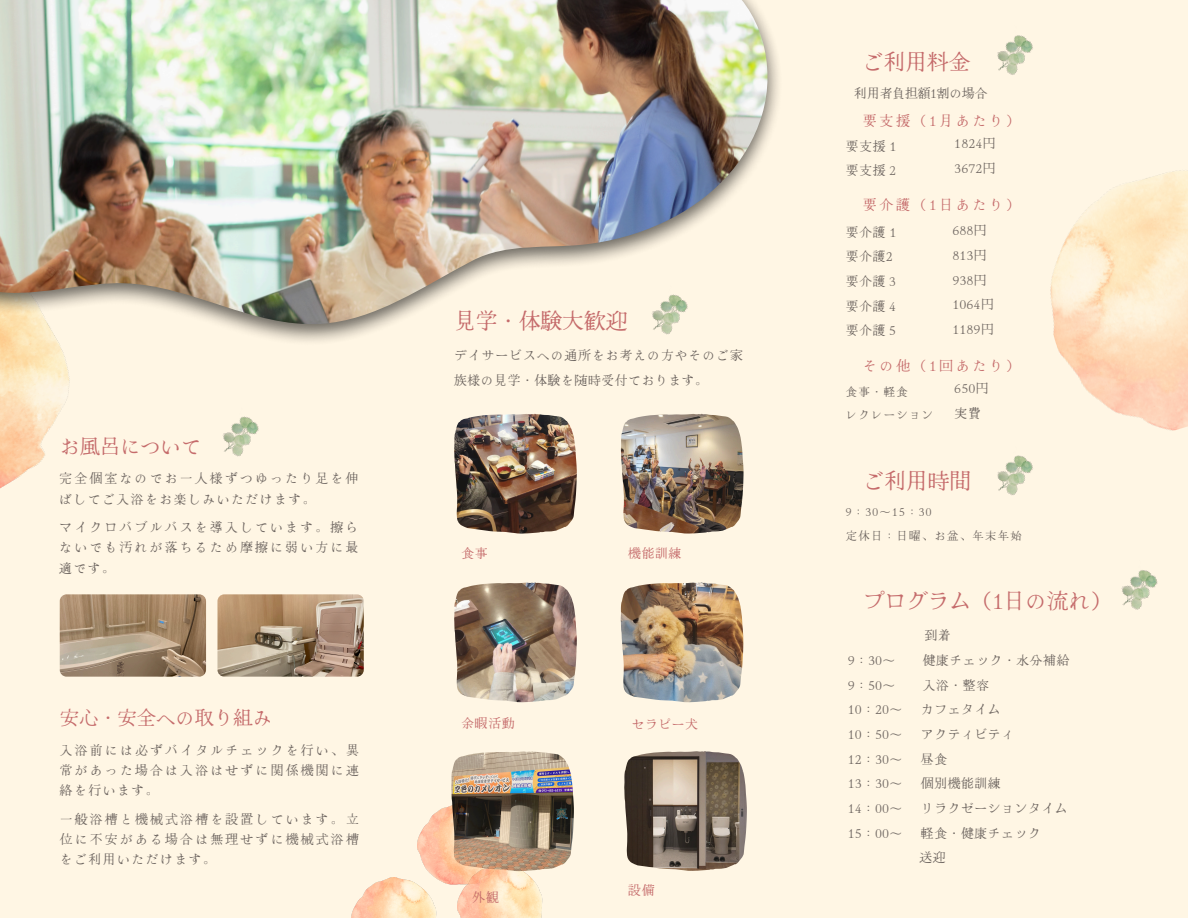
<style>
.page{position:relative;width:1188px;height:918px;background:#fff6e4}
.page>*{position:absolute;margin:0;border:0;box-sizing:border-box;transform-origin:0 0}
.t1{font:21.6px "Hina Mincho";color:#c56b6b}
.t2{font:20.1px "Hina Mincho";color:#c56b6b}
.t3{font:19.35px "Hina Mincho";color:#c56b6b}
.t4{font:13.95px "Hina Mincho";letter-spacing:.19em;color:#c56b6b}
.t5{font:12.75px/20.2px "Hina Mincho";letter-spacing:.085em;color:#6e6661;text-align:justify}
.t6{font:12.75px/24.6px "Hina Mincho";letter-spacing:.055em;color:#6e6661}
.t7{font:12.75px/20.2px "Hina Mincho";letter-spacing:.18em;color:#6e6661}
.t8{font:12.75px "Hina Mincho";letter-spacing:.055em;color:#c56b6b}
.t9{font:12.75px "Hina Mincho";color:#6e6661}
.t10{font:11.25px "Hina Mincho";letter-spacing:.12em;color:#6e6661}
</style>
<div class="page">
<img style="left:454px;top:582px;width:123px;height:120px">
<img style="left:621px;top:423px;width:122px;height:110px">
<img style="left:454px;top:423px;width:123px;height:110px">
<img style="left:621px;top:582px;width:122px;height:120px">
<img style="left:352px;top:877px;width:85px;height:41px">
<img style="left:418px;top:805px;width:39px;height:80px">
<img style="left:457px;top:871px;width:86px;height:47px">
<img style="left:223px;top:423px;width:36px;height:34px">
<img style="left:997px;top:35px;width:36px;height:40px">
<img style="left:997px;top:456px;width:36px;height:39px">
<img style="left:1121px;top:570px;width:37px;height:40px">
<img style="left:60px;top:594px;width:146px;height:83px;border-radius:7px">
<img style="left:217px;top:594px;width:147px;height:83px;border-radius:7px">
<img style="left:1017px;top:170px;width:171px;height:286px">
<img style="left:0;top:423px;width:54px;height:66px">
<img style="left:451px;top:751px;width:123px;height:120px">
<img style="left:624px;top:751px;width:123px;height:120px">
<img style="left:0;top:68px;width:778px;height:355px">
<img style="left:0;top:0;width:777px;height:328px">
<h1 class="t2" style="left:60px;top:431px;width:143px">お風呂について</h1>
<p class="t7" style="left:59px;top:468px;width:301px">完全個室なのでお一人様ずつゆったり足を伸ばしてご入浴をお楽しみいただけます。</p>
<h4 class="t5" style="left:59px;top:517px;width:301px">マイクロバブルバスを導入しています。擦らないでも汚れが落ちるため摩擦に弱い方に最適です。</h4>
<h4 class="t3" style="left:60px;top:702px;width:214px">安心・安全への取り組み</h4>
<h4 class="t5" style="left:60px;top:739px;width:301px">入浴前には必ずバイタルチェックを行い、異常があった場合は入浴はせずに関係機関に連絡を行います。</h4>
<h4 class="t5" style="left:60px;top:808px;width:301px">一般浴槽と機械式浴槽を設置しています。立位に不安がある場合は無理せずに機械式浴槽をご利用いただけます。</h4>
<h4 class="t1" style="left:454px;top:304px;width:175px">見学・体験大歓迎</h4>
<p class="t5" style="left:454px;top:343px;width:290px;line-height:24.3px">デイサービスへの通所をお考えの方やそのご家族様の見学・体験を随時受付ております。</p>
<p class="t8" style="left:462px;top:544px;width:28px">食事</p>
<p class="t8" style="left:462px;top:713px;width:54px">余暇活動</p>
<p class="t8" style="left:473px;top:887px;width:28px">外観</p>
<p class="t8" style="left:628px;top:544px;width:54px">機能訓練</p>
<h4 class="t8" style="left:632px;top:714px;width:68px">セラピー犬</h4>
<h1 class="t8" style="left:628px;top:880px;width:28px">設備</h1>
<h4 class="t1" style="left:862px;top:45px;width:110px">ご利用料金</h4>
<h3 class="t9" style="left:854px;top:84px;width:135px">利用者負担額1割の場合</h3>
<p class="t4" style="left:863px;top:110px;width:159px">要支援（1月あたり）</p>
<h4 class="t6" style="left:846px;top:133px;width:54px">要支援１要支援２</h4>
<h3 class="t6" style="left:955px;top:130px;width:42px">1824円<br>3672円</h3>
<p class="t4" style="left:863px;top:194px;width:159px">要介護（1日あたり）</p>
<p class="t6" style="left:953px;top:217px;width:42px">688円<br>813円<br>938円<br>1064円<br>1189円</p>
<h4 class="t4" style="left:863px;top:355px;width:159px">その他（1回あたり）</h4>
<h4 class="t5" style="left:955px;top:375px;width:35px;line-height:24.6px">650円実費</h4>
<h3 class="t6" style="left:846px;top:219px;width:54px">要介護１要介護2要介護３要介護４要介護５</h3>
<p class="t10" style="left:846px;top:382px;width:63px">食事・軽食</p>
<p class="t10" style="left:846px;top:406px;width:89px">レクレーション</p>
<p class="t1" style="left:863px;top:464px;width:110px">ご利用時間</p>
<p class="t10" style="left:846px;top:503px;width:87px">9：30～15：30</p>
<h2 class="t10" style="left:846px;top:527px;width:177px">定休日：日曜、お盆、年末年始</h2>
<h4 class="t1" style="left:863px;top:584px;width:251px">プログラム（1日の流れ）</h4>
<h4 class="t5" style="left:925px;top:625px;width:28px">到着</h4>
<h4 class="t5" style="left:848px;top:649px;width:49px">9：30～</h4>
<h4 class="t6" style="left:923px;top:647px;width:148px">健康チェック・水分補給</h4>
<h4 class="t5" style="left:848px;top:674px;width:49px">9：50～</h4>
<h4 class="t5" style="left:923px;top:674px;width:68px">入浴・整容</h4>
<h4 class="t5" style="left:848px;top:699px;width:56px">10：20～</h4>
<h4 class="t5" style="left:921px;top:699px;width:81px">カフェタイム</h4>
<h4 class="t5" style="left:848px;top:723px;width:56px">10：50～</h4>
<h4 class="t6" style="left:921px;top:721px;width:95px">アクティビティ</h4>
<h4 class="t5" style="left:848px;top:748px;width:56px">12：30～</h4>
<h4 class="t5" style="left:921px;top:748px;width:28px">昼食</h4>
<h4 class="t5" style="left:848px;top:773px;width:56px">13：30～</h4>
<h4 class="t5" style="left:921px;top:773px;width:81px">個別機能訓練</h4>
<h4 class="t5" style="left:848px;top:797px;width:56px">14：00～</h4>
<h4 class="t6" style="left:921px;top:795px;width:148px">リラクゼーションタイム</h4>
<h4 class="t5" style="left:848px;top:822px;width:56px">15：00～</h4>
<h4 class="t6" style="left:920px;top:820px;width:123px">軽食・健康チェック送迎</h4>
</div>
